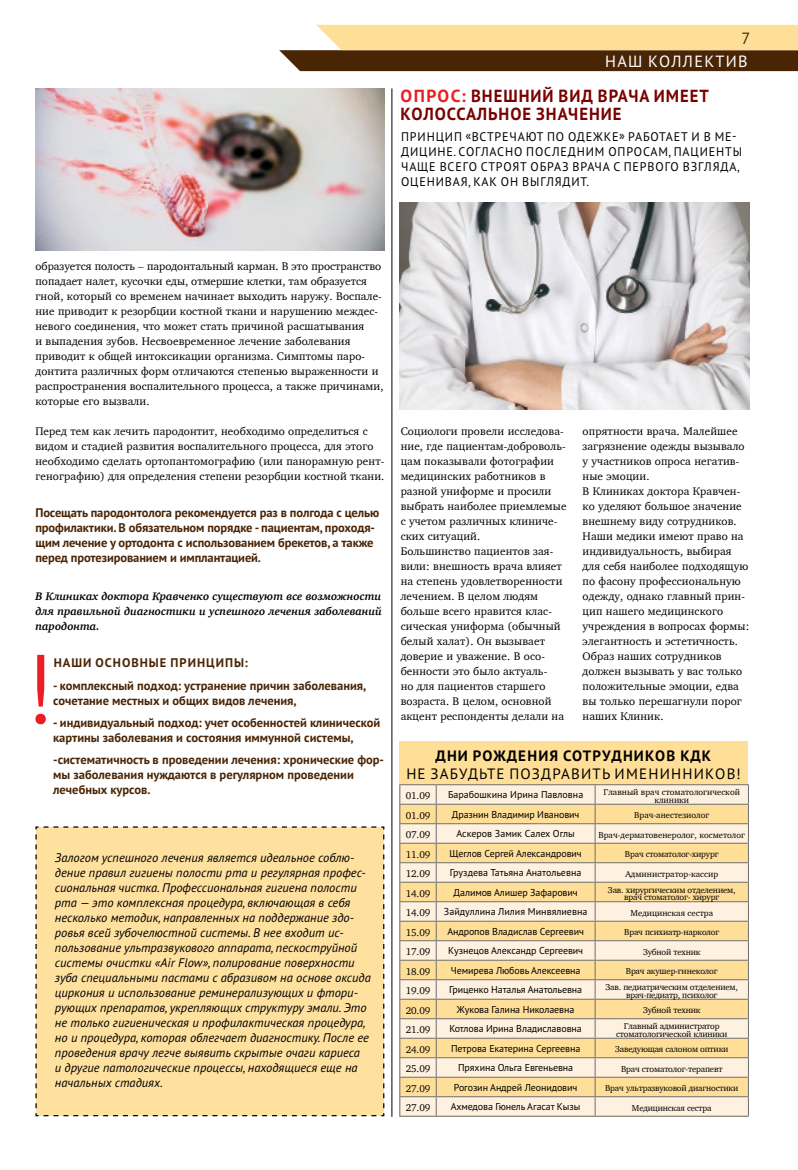
<style>
.page{position:relative;width:798px;height:1170px;background:#fff}
.page>*{position:absolute;margin:0;border:0;box-sizing:border-box;transform-origin:0 0}
.t1{font:700 17.5px/17.5px "PT Sans Pro";letter-spacing:.06em;color:#790000;scale:.95 1}
.t2{font:16.25px "PT Sans Pro";letter-spacing:.08em;color:#fff}
.t3{font:16.25px "PT Sans Pro";color:#4d290b}
.t4{font:15px "PT Sans Pro";letter-spacing:.08em;color:#000}
.t5{font:700 15px "PT Sans Pro";letter-spacing:.08em;color:#000}
.t6{font:italic 12.5px/15px "PT Sans Pro";color:#000}
.t7{font:700 12.5px/15px "PT Sans Pro";color:#4a2505}
.t8{font:12.5px/15px "PT Sans Pro";letter-spacing:.07em;color:#000}
.t9{font:700 12.5px "PT Sans Pro";letter-spacing:.08em;color:#4a2505}
.t10{font:11.25px/15px "Charter";letter-spacing:.01em;color:#000}
.t11{font:italic 700 11.25px/15px "Charter";color:#000;text-align:justify}
.t12{font:10px "PT Sans Pro";letter-spacing:-.01em;color:#000}
.t13{font:10px "Charter";letter-spacing:-.01em;color:#000}
.t14{font:8.75px/7.5px "Charter";letter-spacing:-.02em;color:#000;text-align:center}
.t15{font:8.75px/7.5px "Charter";color:#000;text-align:center}
.s1{color:#ed1d24}
</style>
<div class="page">
<svg style="left:279px;top:25px;width:518px;height:46px;background:#af8f5d"></svg>
<svg style="left:35px;top:826px;width:350px;height:290px;background:#f9dda0"></svg>
<img style="left:35px;top:88px;width:349px;height:163px">
<hr style="left:391px;top:88px;width:1px;height:1028px;background:#000">
<svg style="left:35px;top:654px;width:11px;height:70px"></svg>
<div style="left:399px;top:741px;width:348px;height:100px;background:#ffdf97"></div>
<hr style="left:399px;top:784px;width:37px;height:1px;background:#6d6e71">
<hr style="left:436px;top:784px;width:159px;height:1px;background:#6d6e71">
<hr style="left:595px;top:784px;width:153px;height:1px;background:#6d6e71">
<svg style="left:399px;top:785px;width:349px;height:331px;background:#f6e1b9"></svg>
<hr style="left:595px;top:1115px;width:153px;height:1px;background:#6d6e71">
<img style="left:399px;top:203px;width:350px;height:206px">
<h2 class="t3" style="left:741px;top:27px;width:10px">7</h2>
<h2 class="t2" style="left:605px;top:51px;width:144px">НАШ КОЛЛЕКТИВ</h2>
<h1 class="t1" style="left:400px;top:87px;width:326px"><span class="s1">ОПРОС:</span> ВНЕШНИЙ ВИД ВРАЧА ИМЕЕТ<br>КОЛОССАЛЬНОЕ ЗНАЧЕНИЕ</h1>
<p class="t8" style="left:401px;top:129px;width:342px">ПРИНЦИП «ВСТРЕЧАЮТ ПО ОДЕЖКЕ» РАБОТАЕТ И В МЕ-ДИЦИНЕ. СОГЛАСНО ПОСЛЕДНИМ ОПРОСАМ, ПАЦИЕНТЫ ЧАЩЕ ВСЕГО СТРОЯТ ОБРАЗ ВРАЧА С ПЕРВОГО ВЗГЛЯДА, ОЦЕНИВАЯ, КАК ОН ВЫГЛЯДИТ.</p>
<p class="t10" style="left:35px;top:259px;width:349px">образуется полость – пародонтальный карман. В это пространство попадает налет, кусочки еды, отмершие клетки, там образуется гной, который со временем начинает выходить наружу. Воспале&shy;ние приводит к резорбции костной ткани и нарушению междес&shy;невого соединения, что может стать причиной расшатывания<br>и выпадения зубов. Несвоевременное лечение заболевания приводит к общей интоксикации организма. Симптомы паро&shy;донтита различных форм отличаются степенью выраженности и распространения воспалительного процесса, а также причинами, которые его вызвали.</p>
<p class="t10" style="left:35px;top:423px;width:350px">Перед тем как лечить пародонтит, необходимо определиться с видом и стадией развития воспалительного процесса, для этого необходимо сделать ортопантомографию (или панорамную рент&shy;генографию) для определения степени резорбции костной ткани.</p>
<p class="t7" style="left:35px;top:505px;width:345px">Посещать пародонтолога рекомендуется раз в полгода с целью профилактики. В обязательном порядке - пациентам, проходя&shy;щим лечение у ортодонта с использованием брекетов, а также перед протезированием и имплантацией.</p>
<p class="t11" style="left:35px;top:589px;width:348px">В Клиниках доктора Кравченко существуют все возможности для правильной диагностики и успешного лечения заболеваний пародонта.</p>
<p class="t9" style="left:54px;top:654px;width:196px">НАШИ ОСНОВНЫЕ ПРИНЦИПЫ:</p>
<p class="t7" style="left:53px;top:677px;width:314px">- комплексный подход: устранение причин заболевания, сочетание местных и общих видов лечения,</p>
<p class="t7" style="left:53px;top:714px;width:328px">- индивидуальный подход: учет особенностей клинической картины заболевания и состояния иммунной системы,</p>
<p class="t7" style="left:53px;top:751px;width:332px">-систематичность в проведении лечения: хронические фор&shy;мы заболевания нуждаются в регулярном проведении лечебных курсов.</p>
<p class="t6" style="left:55px;top:849px;width:317px">Залогом успешного лечения является идеальное соблю&shy;дение правил гигиены полости рта и регулярная профес&shy;сиональная чистка. Профессиональная гигиена полости рта — это комплексная процедура, включающая в себя несколько методик, направленных на поддержание здо&shy;ровья всей зубочелюстной системы. В нее входит ис&shy;пользование ультразвукового аппарата, пескоструйной системы очистки «Air Flow», полирование поверхности зуба специальными пастами с абразивом на основе оксида циркония и использование реминерализующих и фтори&shy;рующих препаратов, укрепляющих структуру эмали. Это не только гигиеническая и профилактическая процедура, но и процедура, которая облегчает диагностику. После ее проведения врачу легче выявить скрытые очаги кариеса<br>и другие патологические процессы, находящиеся еще на начальных стадиях.</p>
<p class="t10" style="left:400px;top:424px;width:167px">Социологи провели исследова&shy;ние, где пациентам-доброволь&shy;цам показывали фотографии медицинских работников в разной униформе и просили выбрать наиболее приемлемые с учетом различных клиниче&shy;ских ситуаций.<br>Большинство пациентов зая&shy;вили: внешность врача влияет на степень удовлетворенности лечением. В целом людям больше всего нравится клас&shy;сическая униформа (обычный белый халат). Он вызывает доверие и уважение. В осо&shy;бенности это было актуаль-<br>но для пациентов старшего возраста. В целом, основной акцент респонденты делали на</p>
<p class="t10" style="left:582px;top:423px;width:168px">опрятности врача. Малейшее загрязнение одежды вызывало у участников опроса негатив&shy;ные эмоции.<br>В Клиниках доктора Кравчен&shy;ко уделяют большое значение внешнему виду сотрудников.<br>Наши медики имеют право на индивидуальность, выбирая для себя наиболее подходящую по фасону профессиональную одежду, однако главный прин&shy;цип нашего медицинского учреждения в вопросах формы: элегантность и эстетичность.<br>Образ наших сотрудников должен вызывать у вас только положительные эмоции, едва вы только перешагнули порог наших Клиник.</p>
<h3 class="t5" style="left:435px;top:745px;width:277px">ДНИ РОЖДЕНИЯ СОТРУДНИКОВ КДК</h3>
<h3 class="t4" style="left:406px;top:763px;width:336px">НЕ ЗАБУДЬТЕ ПОЗДРАВИТЬ ИМЕНИННИКОВ!</h3>
<p class="t13" style="left:405px;top:787px;width:26px">01.09</p>
<p class="t12" style="left:448px;top:788px;width:137px">Барабошкина Ирина Павловна</p>
<p class="t15" style="left:603px;top:788px;width:138px">Главный врач стоматологической клиники</p>
<p class="t13" style="left:405px;top:806px;width:26px">01.09</p>
<p class="t12" style="left:451px;top:807px;width:129px">Дразнин Владимир Иванович</p>
<p class="t15" style="left:634px;top:811px;width:77px">Врач-анестезиолог</p>
<p class="t13" style="left:405px;top:826px;width:26px">07.09</p>
<p class="t12" style="left:456px;top:827px;width:120px">Аскеров Замик Салех Оглы</p>
<p class="t15" style="left:598px;top:830px;width:148px">Врач-дерматовенеролог, косметолог</p>
<p class="t13" style="left:405px;top:845px;width:26px">11.09</p>
<p class="t12" style="left:449px;top:846px;width:134px">Щеглов Сергей Александрович</p>
<p class="t14" style="left:624px;top:850px;width:95px">Врач стоматолог-хирург</p>
<p class="t13" style="left:405px;top:865px;width:26px">12.09</p>
<p class="t12" style="left:450px;top:866px;width:133px">Груздева Татьяна Анатольевна</p>
<p class="t15" style="left:625px;top:869px;width:94px">Администратор-кассир</p>
<p class="t13" style="left:405px;top:884px;width:26px">14.09</p>
<p class="t12" style="left:453px;top:885px;width:126px">Далимов Алишер Зафарович</p>
<p class="t14" style="left:607px;top:885px;width:129px">Зав. хирургическим отделением, врач стоматолог- хирург</p>
<p class="t13" style="left:405px;top:904px;width:26px">14.09</p>
<p class="t12" style="left:444px;top:905px;width:145px">Зайдуллина Лилия Минвялиевна</p>
<p class="t15" style="left:630px;top:908px;width:84px">Медицинская сестра</p>
<p class="t13" style="left:405px;top:923px;width:26px">15.09</p>
<p class="t12" style="left:447px;top:924px;width:138px">Андропов Владислав Сергеевич</p>
<p class="t14" style="left:624px;top:928px;width:96px">Врач психиатр-нарколог</p>
<p class="t13" style="left:405px;top:943px;width:26px">17.09</p>
<p class="t12" style="left:448px;top:944px;width:136px">Кузнецов Александр Сергеевич</p>
<p class="t14" style="left:642px;top:947px;width:59px">Зубной техник</p>
<p class="t13" style="left:405px;top:962px;width:26px">18.09</p>
<p class="t12" style="left:450px;top:963px;width:131px">Чемирева Любовь Алексеевна</p>
<p class="t14" style="left:625px;top:967px;width:93px">Врач акушер-гинеколог</p>
<p class="t13" style="left:405px;top:982px;width:26px">19.09</p>
<p class="t12" style="left:449px;top:983px;width:134px">Гриценко Наталья Анатольевна</p>
<p class="t14" style="left:605px;top:983px;width:134px">Зав. педиатрическим отделением, врач-педиатр, психолог</p>
<p class="t13" style="left:405px;top:1001px;width:26px">20.09</p>
<p class="t12" style="left:456px;top:1002px;width:119px">Жукова Галина Николаевна</p>
<p class="t14" style="left:642px;top:1006px;width:59px">Зубной техник</p>
<p class="t13" style="left:405px;top:1021px;width:26px">21.09</p>
<p class="t12" style="left:449px;top:1022px;width:134px">Котлова Ирина Владиславовна</p>
<p class="t14" style="left:616px;top:1022px;width:113px">Главный администратор стоматологической клиники</p>
<p class="t13" style="left:405px;top:1040px;width:26px">24.09</p>
<p class="t12" style="left:451px;top:1041px;width:131px">Петрова Екатерина Сергеевна</p>
<p class="t14" style="left:615px;top:1045px;width:115px">Заведующая салоном оптики</p>
<p class="t13" style="left:405px;top:1060px;width:26px">25.09</p>
<p class="t12" style="left:458px;top:1061px;width:116px">Пряхина Ольга Евгеньевна</p>
<p class="t14" style="left:621px;top:1064px;width:103px">Врач стоматолог-терапевт</p>
<p class="t13" style="left:405px;top:1079px;width:26px">27.09</p>
<p class="t12" style="left:453px;top:1080px;width:125px">Рогозин Андрей Леонидович</p>
<p class="t14" style="left:605px;top:1084px;width:135px">Врач ультразвуковой диагностики</p>
<p class="t13" style="left:405px;top:1099px;width:26px">27.09</p>
<p class="t12" style="left:451px;top:1100px;width:131px">Ахмедова Гюнель Агасат Кызы</p>
<p class="t14" style="left:631px;top:1103px;width:81px">Медицинская сестра</p>
</div>
